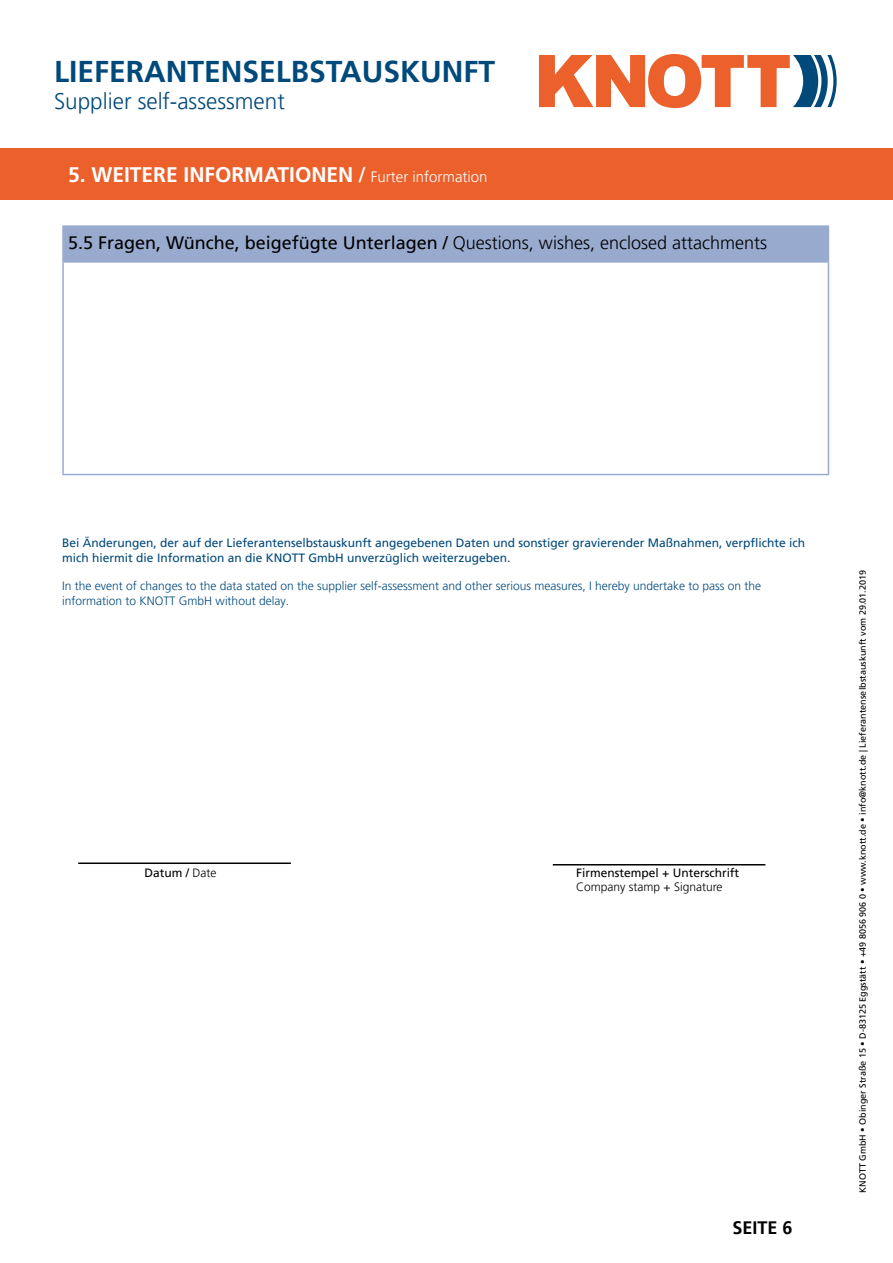
<style>
.page{position:relative;width:893px;height:1263px;background:#fff}
.page>*{position:absolute;margin:0;border:0;box-sizing:border-box;transform-origin:0 0}
.t1{font:700 30px "Frutiger LT Pro";color:#00497b}
.t2{font:300 22.5px "Frutiger LT Pro";color:#00497b}
.t3{font:700 21px "Frutiger LT Pro";color:#fff}
.t4{font:18px "Frutiger LT Pro";color:#000}
.t5{font:700 18px "Frutiger LT Pro";color:#000}
.t6{font:12px/14.4px "Frutiger LT Pro";color:#00497b}
.t7{font:300 12px/14.4px "Frutiger LT Pro";color:#00497b}
.t8{font:12px "Frutiger LT Pro";color:#000}
.t9{font:300 12px "Frutiger LT Pro";color:#000}
.t10{font:9px "Frutiger LT Pro";color:#000}
.s1{font-weight:400}
.s2{font-weight:300;font-size:15px}
.s3{font-weight:300}
</style>
<div class="page">
<svg style="left:539px;top:54px;width:298px;height:54px"></svg>
<div style="left:63px;top:226px;width:765px;height:36px;background:#99aacf"></div>
<hr style="left:62px;top:225px;width:767px;height:2px;background:#99aacf">
<hr style="left:62px;top:227px;width:2px;height:34px;background:#99aacf">
<hr style="left:828px;top:227px;width:1px;height:34px;background:#99aacf">
<hr style="left:62px;top:261px;width:767px;height:2px;background:#99aacf">
<hr style="left:62px;top:263px;width:2px;height:211px;background:#99aacf">
<hr style="left:828px;top:263px;width:1px;height:211px;background:#99aacf">
<hr style="left:62px;top:474px;width:767px;height:1px;background:#99aacf">
<div style="left:0;top:149px;width:893px;height:51px;background:#eb602b"></div>
<hr style="left:78px;top:862px;width:213px;height:2px;background:#000">
<hr style="left:553px;top:864px;width:212px;height:1px;background:#000">
<h1 class="t1" style="left:54px;top:54px;width:443px">LIEFERANTENSELBSTAUSKUNFT</h1>
<h2 class="t2" style="left:54px;top:88px;width:232px">Supplier self-assessment</h2>
<h3 class="t3" style="left:68px;top:162px;width:421px">5. WEITERE INFORMATIONEN <span class="s1">/</span> <span class="s2">Furter information</span></h3>
<h3 class="t4" style="left:68px;top:232px;width:700px">5.5 Fragen, Wünche, beigefügte Unterlagen / <span class="s3">Questions, wishes, enclosed attachments</span></h3>
<p class="t6" style="left:62px;top:536px;width:744px">Bei Änderungen, der auf der Lieferantenselbstauskunft angegebenen Daten und sonstiger gravierender Maßnahmen, verpflichte ich mich hiermit die Information an die KNOTT GmbH unverzüglich weiterzugeben.</p>
<p class="t7" style="left:62px;top:579px;width:700px">In the event of changes to the data stated on the supplier self-assessment and other serious measures, I hereby undertake to pass on the information to KNOTT GmbH without delay.</p>
<p class="t8" style="left:145px;top:865px;width:74px">Datum / <span class="s3">Date</span></p>
<p class="t8" style="left:576px;top:865px;width:165px">Firmenstempel + Unterschrift</p>
<p class="t9" style="left:576px;top:880px;width:148px">Company stamp + Signature</p>
<h3 class="t5" style="left:732px;top:1217px;width:62px">SEITE 6</h3>
<p class="t10" style="left:857px;top:1193px;width:624px;rotate:-90deg">KNOTT GmbH • Obinger Straße 15 • D-83125 Eggstätt • +49 8056 906 0 • www.knott.de • info@knott.de | Lieferantenselbstauskunft vom 29.01.2019</p>
</div>
